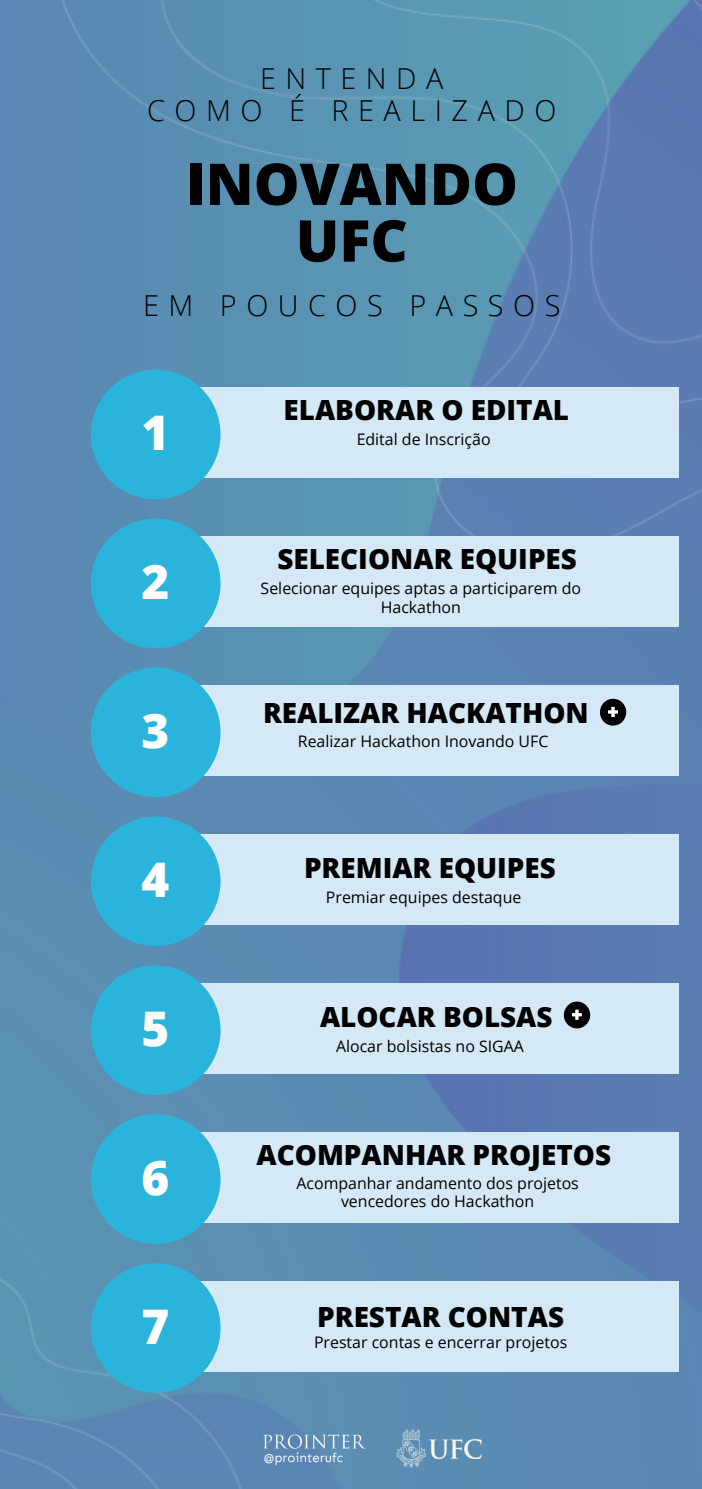
<style>
.page{position:relative;width:702px;height:1489px;background:#fff}
.page>*{position:absolute;margin:0;border:0;box-sizing:border-box;transform-origin:0 0}
.t1{font:800 57.75px/56.8px "Open Sans";color:#000;text-align:center}
.t2{font:800 47.75px "Open Sans";color:#fff}
.t3{font:300 28.75px/31.2px "Open Sans";letter-spacing:.33em;color:#000;text-align:center}
.t4{font:800 27.75px "Open Sans";color:#000}
.t5{font:16px/18.8px "Open Sans";color:#000;text-align:center}
</style>
<div class="page">
<img style="left:0;top:0;width:701px;height:1489px">
<div style="left:167px;top:388px;width:511px;height:90px;background:#d4e9f5"></div>
<div style="left:91px;top:370px;width:129px;height:129px;background:#2ab4db;border-radius:50%"></div>
<div style="left:167px;top:537px;width:511px;height:90px;background:#d4e9f5"></div>
<div style="left:91px;top:519px;width:129px;height:129px;background:#2ab4db;border-radius:50%"></div>
<div style="left:167px;top:685px;width:511px;height:91px;background:#d4e9f5"></div>
<div style="left:91px;top:667px;width:129px;height:130px;background:#2ab4db;border-radius:50%"></div>
<div style="left:167px;top:834px;width:511px;height:91px;background:#d4e9f5"></div>
<div style="left:91px;top:816px;width:129px;height:130px;background:#2ab4db;border-radius:50%"></div>
<div style="left:167px;top:983px;width:511px;height:90px;background:#d4e9f5"></div>
<div style="left:91px;top:965px;width:129px;height:130px;background:#2ab4db;border-radius:50%"></div>
<div style="left:167px;top:1132px;width:511px;height:90px;background:#d4e9f5"></div>
<div style="left:91px;top:1114px;width:129px;height:130px;background:#2ab4db;border-radius:50%"></div>
<div style="left:167px;top:1281px;width:511px;height:90px;background:#d4e9f5"></div>
<div style="left:91px;top:1263px;width:129px;height:130px;background:#2ab4db;border-radius:50%"></div>
<img style="left:236px;top:1417px;width:273px;height:58px">
<svg style="left:599px;top:699px;width:27px;height:27px"></svg>
<svg style="left:563px;top:1001px;width:27px;height:27px"></svg>
<h3 class="t3" style="left:147px;top:63px;width:410px">ENTENDA<br>COMO É REALIZADO</h3>
<h1 class="t1" style="left:185px;top:154px;width:334px">INOVANDO<br>UFC</h1>
<h3 class="t3" style="left:143px;top:289px;width:418px">EM POUCOS PASSOS</h3>
<h2 class="t2" style="left:141px;top:399px;width:29px">1</h2>
<h2 class="t2" style="left:141px;top:548px;width:29px">2</h2>
<h2 class="t2" style="left:141px;top:697px;width:29px">3</h2>
<h2 class="t2" style="left:141px;top:846px;width:29px">4</h2>
<h2 class="t2" style="left:141px;top:995px;width:29px">5</h2>
<h2 class="t2" style="left:141px;top:1144px;width:29px">6</h2>
<h2 class="t2" style="left:141px;top:1293px;width:29px">7</h2>
<h3 class="t4" style="left:283px;top:390px;width:287px">ELABORAR O EDITAL</h3>
<p class="t5" style="left:356px;top:429px;width:135px">Edital de Inscrição</p>
<h3 class="t4" style="left:277px;top:539px;width:301px">SELECIONAR EQUIPES</h3>
<p class="t5" style="left:260px;top:578px;width:322px">Selecionar equipes aptas a participarem do<br>Hackathon</p>
<h3 class="t4" style="left:263px;top:694px;width:327px">REALIZAR HACKATHON</h3>
<p class="t5" style="left:298px;top:731px;width:252px">Realizar Hackathon Inovando UFC</p>
<h3 class="t4" style="left:304px;top:849px;width:253px">PREMIAR EQUIPES</h3>
<p class="t5" style="left:326px;top:888px;width:197px">Premiar equipes destaque</p>
<h3 class="t4" style="left:320px;top:998px;width:234px">ALOCAR BOLSAS</h3>
<p class="t5" style="left:336px;top:1036px;width:189px">Alocar bolsistas no SIGAA</p>
<h3 class="t4" style="left:256px;top:1135px;width:356px">ACOMPANHAR PROJETOS</h3>
<p class="t5" style="left:296px;top:1173px;width:284px">Acompanhar andamento dos projetos vencedores do Hackathon</p>
<h3 class="t4" style="left:317px;top:1297px;width:248px">PRESTAR CONTAS</h3>
<p class="t5" style="left:314px;top:1332px;width:254px">Prestar contas e encerrar projetos</p>
</div>
